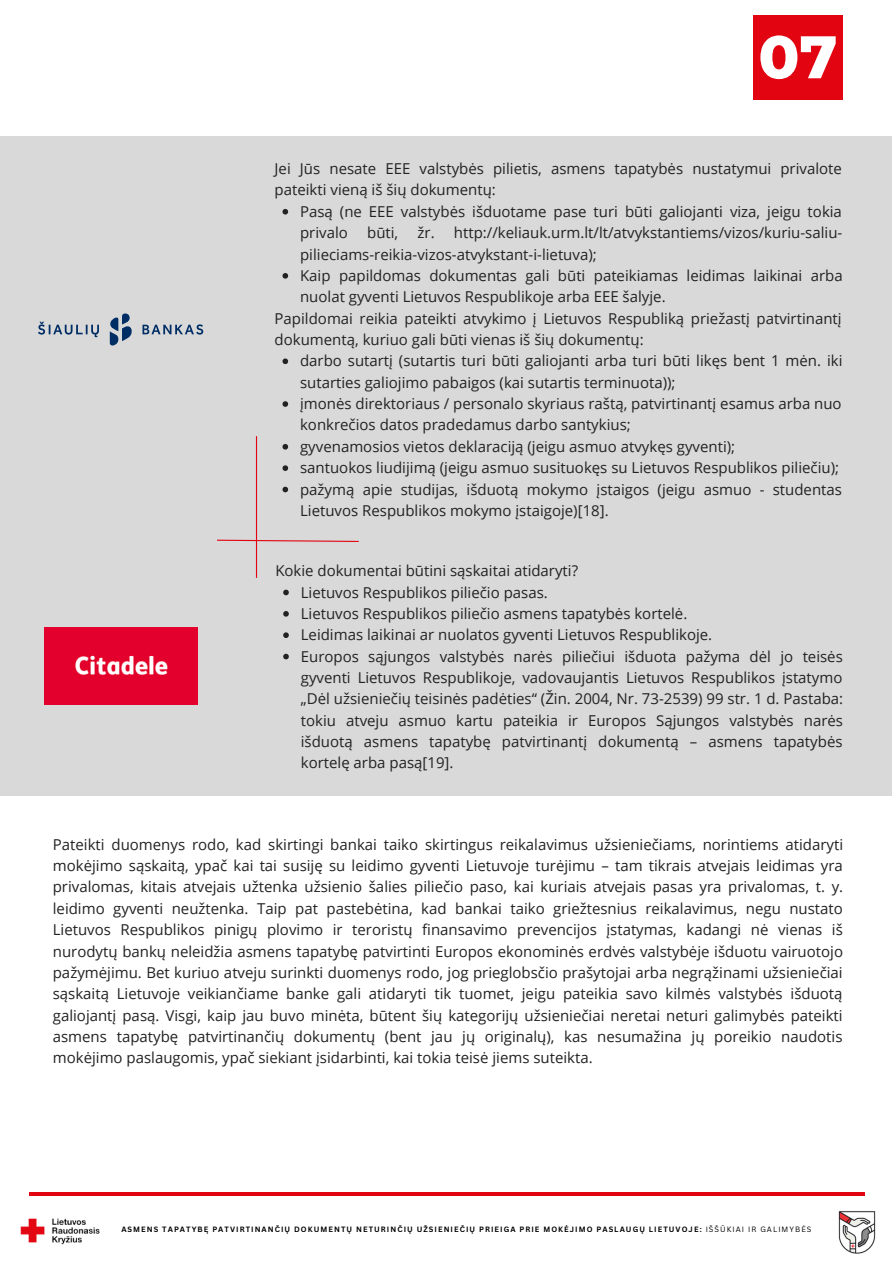
<style>
.page{position:relative;width:893px;height:1264px;background:#fff}
.page>*{position:absolute;margin:0;border:0;box-sizing:border-box;transform-origin:0 0}
.t1{font:800 60px "Montserrat";color:#fff}
.t2{font:15px/21.3px "Open Sans";color:#222}
.t3{font:700 7.5px "Canva Sans";letter-spacing:.14em;color:#000}
.s1{font-weight:400}
</style>
<div class="page">
<img style="left:838px;top:1211px;width:38px;height:43px">
<img style="left:20px;top:1218px;width:80px;height:27px">
<div style="left:753px;top:15px;width:89px;height:84px;background:#e30411"></div>
<div style="left:0;top:137px;width:891px;height:659px;background:#d9d9d9"></div>
<svg style="left:282px;top:209px;width:6px;height:5px"></svg>
<svg style="left:282px;top:273px;width:6px;height:6px"></svg>
<svg style="left:282px;top:358px;width:6px;height:6px"></svg>
<svg style="left:282px;top:401px;width:6px;height:6px"></svg>
<svg style="left:282px;top:444px;width:6px;height:5px"></svg>
<svg style="left:282px;top:465px;width:6px;height:6px"></svg>
<svg style="left:282px;top:486px;width:6px;height:6px"></svg>
<svg style="left:217px;top:539px;width:142px;height:3px"></svg>
<hr style="left:256px;top:436px;width:1px;height:142px;background:#e30411">
<svg style="left:38px;top:313px;width:165px;height:33px"></svg>
<img style="left:44px;top:627px;width:153px;height:77px">
<svg style="left:283px;top:589px;width:6px;height:6px"></svg>
<svg style="left:283px;top:611px;width:6px;height:5px"></svg>
<svg style="left:283px;top:632px;width:6px;height:6px"></svg>
<svg style="left:283px;top:653px;width:6px;height:6px"></svg>
<hr style="left:29px;top:1192px;width:836px;height:3px;background:#e30411">
<h1 class="t1" style="left:758px;top:20px;width:80px">07</h1>
<p class="t2" style="left:274px;top:158px;width:568px">Jei Jūs nesate EEE valstybės pilietis, asmens tapatybės nustatymui privalote pateikti vieną iš šių dokumentų:</p>
<p class="t2" style="left:300px;top:200px;width:543px">Pasą (ne EEE valstybės išduotame pase turi būti galiojanti viza, jeigu tokia privalo</p>
<p class="t2" style="left:300px;top:222px;width:544px;text-indent:117px">žr. http://keliauk.urm.lt/lt/atvykstantiems/vizos/kuriu-saliu&shy;pilieciams-reikia-vizos-atvykstant-i-lietuva);<br>Kaip papildomas dokumentas gali būti pateikiamas leidimas laikinai arba nuolat gyventi Lietuvos Respublikoje arba EEE šalyje.</p>
<p class="t2" style="left:367px;top:222px;width:33px">būti,</p>
<p class="t2" style="left:274px;top:307px;width:568px">Papildomai reikia pateikti atvykimo į Lietuvos Respubliką priežastį patvirtinantį dokumentą, kuriuo gali būti vienas iš šių dokumentų:</p>
<p class="t2" style="left:300px;top:350px;width:543px">darbo sutartį (sutartis turi būti galiojanti arba turi būti likęs bent 1 mėn. iki sutarties galiojimo pabaigos (kai sutartis terminuota));<br>įmonės direktoriaus / personalo skyriaus raštą, patvirtinantį esamus arba nuo konkrečios datos pradedamus darbo santykius;<br>gyvenamosios vietos deklaraciją (jeigu asmuo atvykęs gyventi);<br>santuokos liudijimą (jeigu asmuo susituokęs su Lietuvos Respublikos piliečiu); pažymą apie studijas, išduotą mokymo įstaigos (jeigu asmuo - studentas Lietuvos Respublikos mokymo įstaigoje)[18].</p>
<p class="t2" style="left:275px;top:559px;width:304px">Kokie dokumentai būtini sąskaitai atidaryti?</p>
<p class="t2" style="left:301px;top:581px;width:544px">Lietuvos Respublikos piliečio pasas.<br>Lietuvos Respublikos piliečio asmens tapatybės kortelė.<br>Leidimas laikinai ar nuolatos gyventi Lietuvos Respublikoje.<br>Europos sąjungos valstybės narės piliečiui išduota pažyma dėl jo teisės gyventi Lietuvos Respublikoje, vadovaujantis Lietuvos Respublikos įstatymo „Dėl užsieniečių teisinės padėties“ (Žin. 2004, Nr. 73-2539) 99 str. 1 d. Pastaba: tokiu atveju asmuo kartu pateikia ir Europos Sąjungos valstybės narės išduotą asmens tapatybę patvirtinantį dokumentą – asmens tapatybės kortelę arba pasą[19].</p>
<p class="t2" style="left:53px;top:833px;width:791px;text-align:justify">Pateikti duomenys rodo, kad skirtingi bankai taiko skirtingus reikalavimus užsieniečiams, norintiems atidaryti mokėjimo sąskaitą, ypač kai tai susiję su leidimo gyventi Lietuvoje turėjimu – tam tikrais atvejais leidimas yra privalomas, kitais atvejais užtenka užsienio šalies piliečio paso, kai kuriais atvejais pasas yra privalomas, t. y. leidimo gyventi neužtenka. Taip pat pastebėtina, kad bankai taiko griežtesnius reikalavimus, negu nustato Lietuvos Respublikos pinigų plovimo ir teroristų finansavimo prevencijos įstatymas, kadangi nė vienas iš nurodytų bankų neleidžia asmens tapatybę patvirtinti Europos ekonominės erdvės valstybėje išduotu vairuotojo pažymėjimu. Bet kuriuo atveju surinkti duomenys rodo, jog prieglobsčio prašytojai arba negrąžinami užsieniečiai sąskaitą Lietuvoje veikiančiame banke gali atidaryti tik tuomet, jeigu pateikia savo kilmės valstybės išduotą galiojantį pasą. Visgi, kaip jau buvo minėta, būtent šių kategorijų užsieniečiai neretai neturi galimybės pateikti asmens tapatybę patvirtinančių dokumentų (bent jau jų originalų), kas nesumažina jų poreikio naudotis mokėjimo paslaugomis, ypač siekiant įsidarbinti, kai tokia teisė jiems suteikta.</p>
<p class="t3" style="left:121px;top:1223px;width:691px">ASMENS TAPATYBĘ PATVIRTINANČIŲ DOKUMENTŲ NETURINČIŲ UŽSIENIEČIŲ PRIEIGA PRIE MOKĖJIMO PASLAUGŲ LIETUVOJE: <span class="s1">IŠŠŪKIAI IR GALIMYBĖS</span></p>
</div>
